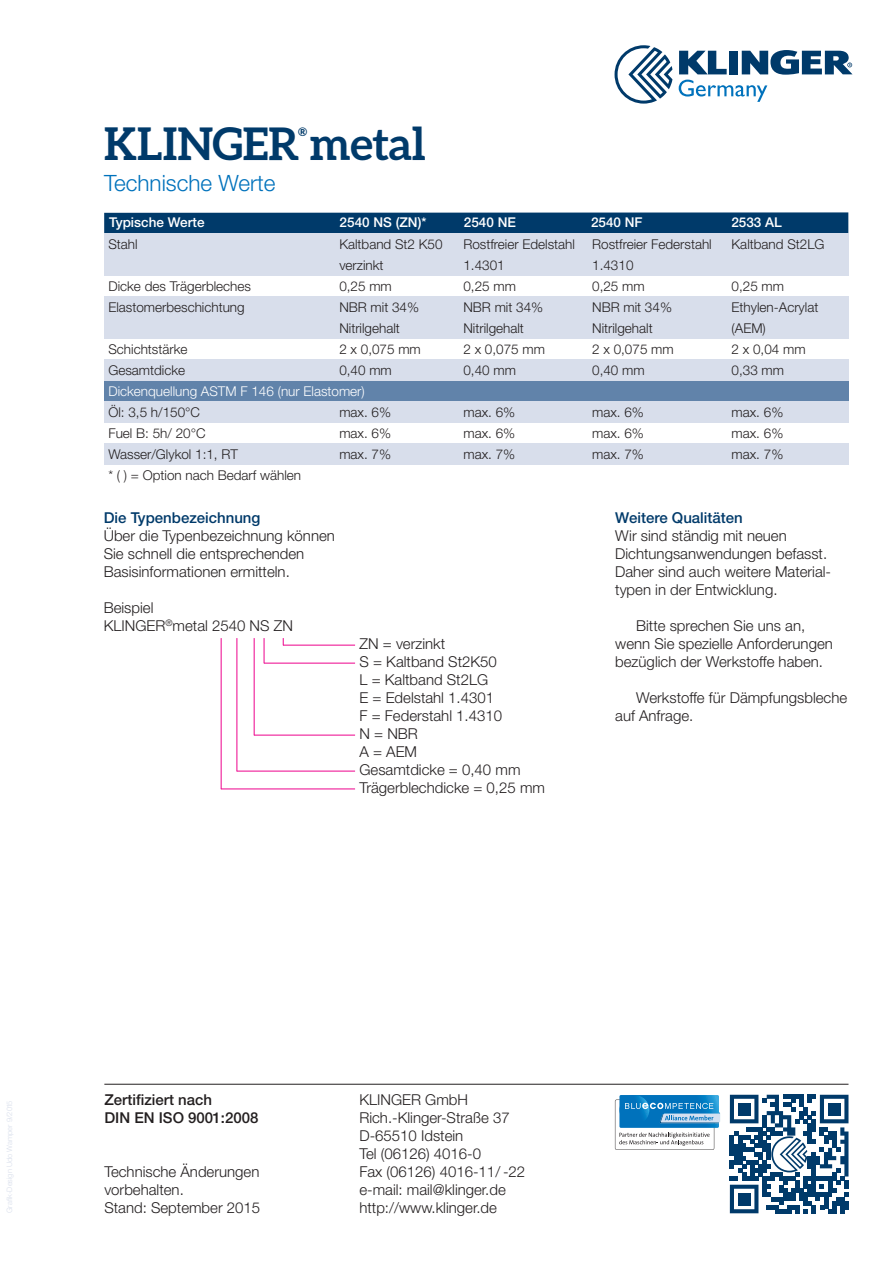
<style>
.page{position:relative;width:893px;height:1263px;background:#fff}
.page>*{position:absolute;margin:0;border:0;box-sizing:border-box;transform-origin:0 0}
.t1{font:700 45px "Aleo";letter-spacing:-.005em;color:#003a6a}
.t2{font:300 22.5px "Helvetica Neue LT Pro";color:#0072bc}
.t3{font:300 15px/18px "Helvetica Neue LT Pro";color:#231f20}
.t4{font:500 15px "Helvetica Neue LT Pro";color:#003a6a}
.t5{font:500 15px/18px "Helvetica Neue LT Pro";color:#231f20}
.t6{font:300 13.5px/21px "Helvetica Neue LT Pro";color:#231f20}
.t7{font:500 13.5px "Helvetica Neue LT Pro";color:#fff}
.t8{font:300 13.5px "Helvetica Neue LT Pro";color:#fff}
.t9{font:700 11.7px "Aleo";color:#003a6a}
.t10{font:300 7.5px "Helvetica Neue LT Pro";color:#d8deeb}
</style>
<div class="page">
<div style="left:104px;top:381px;width:744px;height:21px;background:#6183aa"></div>
<div style="left:104px;top:212px;width:744px;height:22px;background:#003a6a"></div>
<svg style="left:614px;top:45px;width:58px;height:59px"></svg>
<svg style="left:679px;top:50px;width:173px;height:52px"></svg>
<svg style="left:730px;top:1095px;width:118px;height:118px"></svg>
<svg style="left:615px;top:1095px;width:105px;height:55px"></svg>
<hr style="left:104px;top:1084px;width:744px;height:1px;background:#231f20">
<div style="left:104px;top:234px;width:744px;height:21px;background:#d8deeb"></div>
<div style="left:104px;top:255px;width:744px;height:21px;background:#d8deeb"></div>
<div style="left:104px;top:297px;width:744px;height:21px;background:#d8deeb"></div>
<div style="left:104px;top:318px;width:744px;height:21px;background:#d8deeb"></div>
<div style="left:104px;top:360px;width:744px;height:21px;background:#d8deeb"></div>
<div style="left:104px;top:402px;width:744px;height:21px;background:#d8deeb"></div>
<div style="left:104px;top:444px;width:744px;height:21px;background:#d8deeb"></div>
<hr style="left:283px;top:645px;width:72px;height:1px;background:#ed028c">
<hr style="left:264px;top:663px;width:91px;height:1px;background:#ed028c">
<hr style="left:254px;top:735px;width:101px;height:1px;background:#ed028c">
<hr style="left:237px;top:771px;width:118px;height:1px;background:#ed028c">
<hr style="left:221px;top:789px;width:134px;height:1px;background:#ed028c">
<hr style="left:221px;top:638px;width:1px;height:151px;background:#ed028c">
<hr style="left:237px;top:638px;width:1px;height:133px;background:#ed028c">
<hr style="left:254px;top:638px;width:1px;height:97px;background:#ed028c">
<svg style="left:264px;top:638px;width:1px;height:25px"></svg>
<h1 class="t1" style="left:104px;top:118px;width:323px">KLINGER metal</h1>
<p class="t9" style="left:298px;top:125px;width:11px">®</p>
<h2 class="t2" style="left:104px;top:175px;width:173px">Technische Werte</h2>
<p class="t7" style="left:109px;top:217px;width:97px">Typische Werte</p>
<p class="t7" style="left:340px;top:217px;width:88px">2540 NS (ZN)*</p>
<p class="t7" style="left:464px;top:217px;width:54px">2540 NE</p>
<p class="t7" style="left:591px;top:217px;width:53px">2540 NF</p>
<p class="t7" style="left:731px;top:217px;width:52px">2533 AL</p>
<p class="t6" style="left:108px;top:235px;width:31px">Stahl</p>
<p class="t6" style="left:108px;top:277px;width:144px">Dicke des Trägerbleches<br>Elastomerbeschichtung</p>
<p class="t6" style="left:108px;top:340px;width:81px">Schichtstärke<br>Gesamtdicke</p>
<p class="t8" style="left:108px;top:386px;width:258px">Dickenquellung ASTM F 146 (nur Elastomer)</p>
<p class="t6" style="left:108px;top:403px;width:194px">Öl: 3,5 h/150°C<br>Fuel B: 5h/ 20°C<br>Wasser/Glykol 1:1, RT<br>* ( ) = Option nach Bedarf wählen</p>
<p class="t6" style="left:339px;top:235px;width:105px">Kaltband St2 K50 verzinkt<br>0,25 mm<br>NBR mit 34%<br>Nitrilgehalt<br>2 x 0,075 mm<br>0,40 mm</p>
<p class="t6" style="left:339px;top:403px;width:53px;text-align:justify">max. 6% max. 6% max. 7%</p>
<p class="t6" style="left:732px;top:235px;width:95px">Kaltband St2LG</p>
<p class="t6" style="left:732px;top:277px;width:88px">0,25 mm<br>Ethylen-Acrylat (AEM)<br>2 x 0,04 mm<br>0,33 mm</p>
<p class="t6" style="left:732px;top:403px;width:53px;text-align:justify">max. 6% max. 6% max. 7%</p>
<p class="t6" style="left:463px;top:235px;width:113px">Rostfreier Edelstahl<br>1.4301<br>0,25 mm<br>NBR mit 34%<br>Nitrilgehalt<br>2 x 0,075 mm<br>0,40 mm</p>
<p class="t6" style="left:463px;top:403px;width:53px;text-align:justify">max. 6% max. 6% max. 7%</p>
<p class="t6" style="left:592px;top:235px;width:121px">Rostfreier Federstahl<br>1.4310<br>0,25 mm<br>NBR mit 34%<br>Nitrilgehalt<br>2 x 0,075 mm<br>0,40 mm</p>
<p class="t6" style="left:592px;top:403px;width:53px;text-align:justify">max. 6% max. 6% max. 7%</p>
<p class="t4" style="left:104px;top:512px;width:158px">Die Typenbezeichnung</p>
<p class="t3" style="left:104px;top:528px;width:233px">Über die Typenbezeichnung können<br>Sie schnell die entsprechenden<br>Basisinformationen ermitteln.</p>
<p class="t3" style="left:104px;top:600px;width:191px">Beispiel<br>KLINGER<sup>®</sup>metal 2540 NS ZN</p>
<p class="t3" style="left:359px;top:636px;width:187px">ZN = verzinkt<br>S = Kaltband St2K50<br>L = Kaltband St2LG<br>E = Edelstahl 1.4301<br>F = Federstahl 1.4310<br>N = NBR<br>A = AEM<br>Gesamtdicke = 0,40 mm<br>Trägerblechdicke = 0,25 mm</p>
<p class="t4" style="left:615px;top:512px;width:129px">Weitere Qualitäten</p>
<p class="t3" style="left:615px;top:528px;width:217px">Wir sind ständig mit neuen<br>Dichtungsanwendungen befasst.<br>Daher sind auch weitere Material&shy;typen in der Entwicklung.</p>
<p class="t3" style="left:615px;top:618px;width:219px;text-indent:21px">Bitte sprechen Sie uns an, wenn Sie spezielle Anforderungen bezüglich der Werkstoffe haben.</p>
<p class="t3" style="left:615px;top:690px;width:233px;text-indent:21px">Werkstoffe für Dämpfungsbleche auf Anfrage.</p>
<p class="t10" style="left:7px;top:1213px;width:114px;rotate:-90deg">Grafik-Design Udo Wamper 9/2015</p>
<p class="t5" style="left:104px;top:1092px;width:156px">Zertifiziert nach<br>DIN EN ISO 9001:2008</p>
<p class="t3" style="left:104px;top:1164px;width:157px">Technische Änderungen vorbehalten.</p>
<p class="t3" style="left:104px;top:1200px;width:157px">Stand: September 2015</p>
<p class="t3" style="left:359px;top:1092px;width:167px">KLINGER GmbH<br>Rich.-Klinger-Straße 37<br>D-65510 Idstein<br>Tel (06126) 4016-0<br>Fax (06126) 4016-11/ -22 e-mail: mail@klinger.de http://www.klinger.de</p>
</div>
